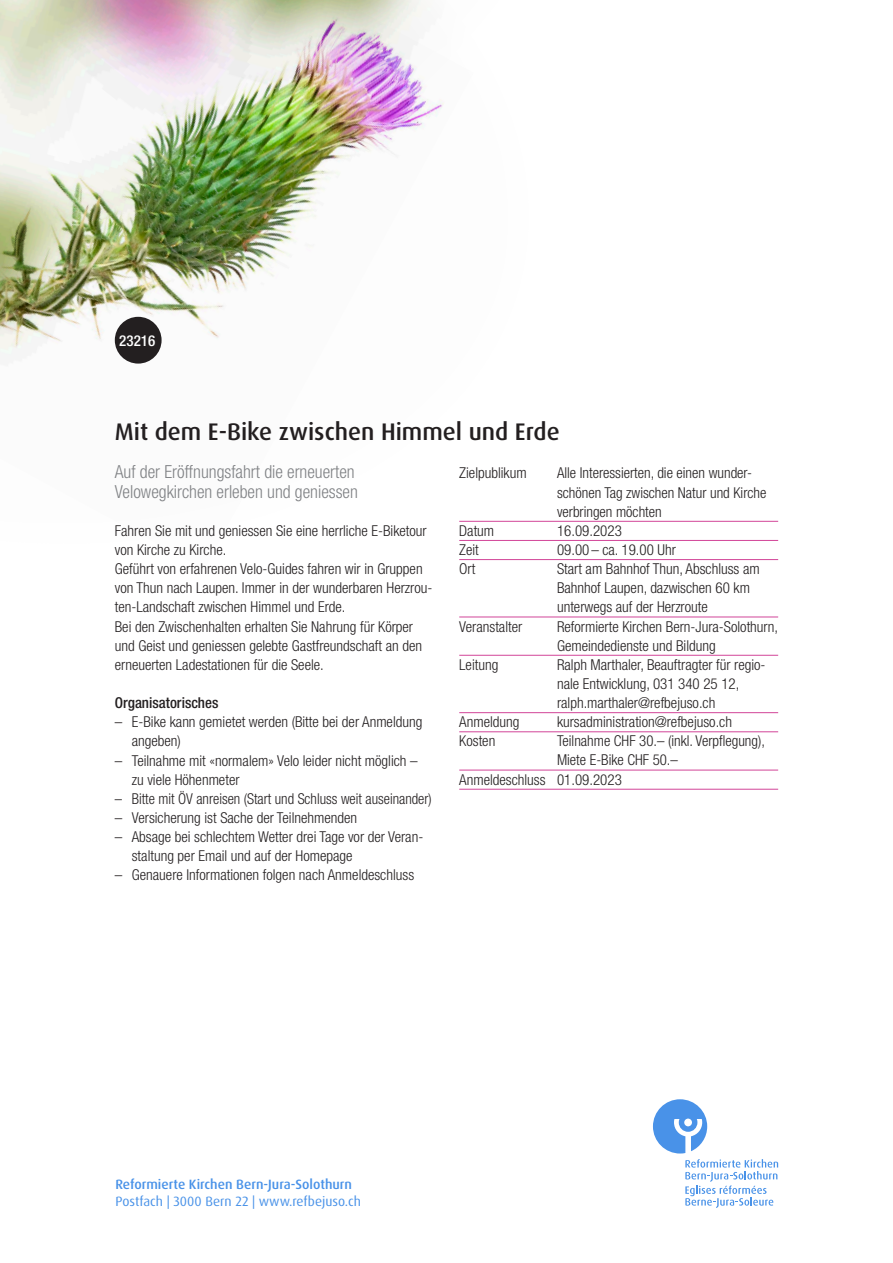
<style>
.page{position:relative;width:893px;height:1263px;background:#fff}
.page>*{position:absolute;margin:0;border:0;box-sizing:border-box;transform-origin:0 0}
.t1{font:500 24px "Dax Pro";color:#231f20}
.t2{font:300 condensed 18px/19.2px "Helvetica Neue LT Std";color:#808285}
.t3{font:300 condensed 15px/19.2px "Helvetica Neue LT Std";color:#231f20}
.t4{font:500 condensed 15px "Helvetica Neue LT Std";color:#231f20}
.t5{font:500 condensed 15px "Helvetica Neue LT Std";color:#fff}
.t6{font:500 13.5px "Dax Pro";color:#4992e8}
.t7{font:13.5px "Dax Pro";color:#4992e8}
</style>
<div class="page">
<svg style="left:653px;top:1099px;width:54px;height:54px"></svg>
<svg style="left:685px;top:1159px;width:93px;height:49px"></svg>
<img style="left:0;top:265px;width:576px;height:296px">
<img style="left:0;top:0;width:444px;height:265px">
<hr style="left:459px;top:521px;width:319px;height:1px;background:#d24598">
<hr style="left:459px;top:540px;width:319px;height:1px;background:#d24598">
<hr style="left:459px;top:559px;width:319px;height:1px;background:#d24598">
<hr style="left:459px;top:617px;width:319px;height:1px;background:#d24598">
<hr style="left:459px;top:655px;width:319px;height:1px;background:#d24598">
<hr style="left:459px;top:712px;width:319px;height:1px;background:#d24598">
<hr style="left:459px;top:731px;width:319px;height:1px;background:#d24598">
<hr style="left:459px;top:770px;width:319px;height:1px;background:#d24598">
<hr style="left:459px;top:789px;width:319px;height:1px;background:#d24598">
<div style="left:115px;top:317px;width:47px;height:47px;background:#231f20;border-radius:50%"></div>
<p class="t5" style="left:119px;top:331px;width:37px">23216</p>
<h1 class="t1" style="left:115px;top:416px;width:446px">Mit dem E-Bike zwischen Himmel und Erde</h1>
<p class="t2" style="left:115px;top:462px;width:245px">Auf der Eröffnungsfahrt die erneuerten<br>Velowegkirchen erleben und geniessen</p>
<p class="t3" style="left:115px;top:521px;width:319px">Fahren Sie mit und geniessen Sie eine herrliche E-Biketour von Kirche zu Kirche.<br>Geführt von erfahrenen Velo-Guides fahren wir in Gruppen von Thun nach Laupen. Immer in der wunderbaren Herzrou&shy;ten-Landschaft zwischen Himmel und Erde.<br>Bei den Zwischenhalten erhalten Sie Nahrung für Körper und Geist und geniessen gelebte Gastfreundschaft an den erneuerten Ladestationen für die Seele.</p>
<p class="t4" style="left:115px;top:694px;width:105px">Organisatorisches</p>
<p class="t3" style="left:132px;top:712px;width:292px;text-indent:-17px">– E-Bike kann gemietet werden (Bitte bei der Anmeldung angeben)</p>
<p class="t3" style="left:132px;top:750px;width:287px;text-indent:-17px">– Teilnahme mit «normalem» Velo leider nicht möglich – zu viele Höhenmeter</p>
<p class="t3" style="left:115px;top:789px;width:318px">– Bitte mit ÖV anreisen (Start und Schluss weit auseinander)</p>
<p class="t3" style="left:115px;top:808px;width:244px">– Versicherung ist Sache der Teilnehmenden</p>
<p class="t3" style="left:132px;top:827px;width:293px;text-indent:-17px">– Absage bei schlechtem Wetter drei Tage vor der Veran&shy;staltung per Email und auf der Homepage</p>
<p class="t3" style="left:115px;top:865px;width:301px">– Genauere Informationen folgen nach Anmeldeschluss</p>
<p class="t3" style="left:459px;top:463px;width:69px">Zielpublikum</p>
<p class="t3" style="left:557px;top:463px;width:211px">Alle Interessierten, die einen wunder&shy;schönen Tag zwischen Natur und Kirche verbringen möchten</p>
<p class="t3" style="left:459px;top:521px;width:37px">Datum</p>
<p class="t3" style="left:557px;top:521px;width:66px">16.09.2023</p>
<p class="t3" style="left:459px;top:540px;width:21px">Zeit</p>
<p class="t3" style="left:557px;top:540px;width:120px">09.00– ca. 19.00 Uhr</p>
<p class="t3" style="left:459px;top:559px;width:18px">Ort</p>
<p class="t3" style="left:557px;top:559px;width:204px">Start am Bahnhof Thun, Abschluss am<br>Bahnhof Laupen, dazwischen 60 km unterwegs auf der Herzroute</p>
<p class="t3" style="left:459px;top:616px;width:65px">Veranstalter</p>
<p class="t3" style="left:557px;top:616px;width:222px">Reformierte Kirchen Bern-Jura-Solothurn,<br>Gemeindedienste und Bildung</p>
<p class="t3" style="left:459px;top:655px;width:41px">Leitung</p>
<p class="t3" style="left:557px;top:655px;width:210px">Ralph Marthaler, Beauftragter für regio&shy;nale Entwicklung, 031 340 25 12, ralph.marthaler@refbejuso.ch</p>
<p class="t3" style="left:459px;top:712px;width:62px">Anmeldung</p>
<p class="t3" style="left:557px;top:712px;width:176px">kursadministration@refbejuso.ch</p>
<p class="t3" style="left:459px;top:731px;width:38px">Kosten</p>
<p class="t3" style="left:557px;top:731px;width:209px">Teilnahme CHF 30.– (inkl. Verpflegung),</p>
<p class="t3" style="left:557px;top:750px;width:122px">Miete E-Bike CHF 50.–</p>
<p class="t3" style="left:459px;top:769px;width:164px">Anmeldeschluss 01.09.2023</p>
<p class="t6" style="left:115px;top:1176px;width:238px">Reformierte Kirchen Bern-Jura-Solothurn</p>
<p class="t7" style="left:115px;top:1192px;width:247px">Postfach | 3000 Bern 22 | www.refbejuso.ch</p>
</div>
